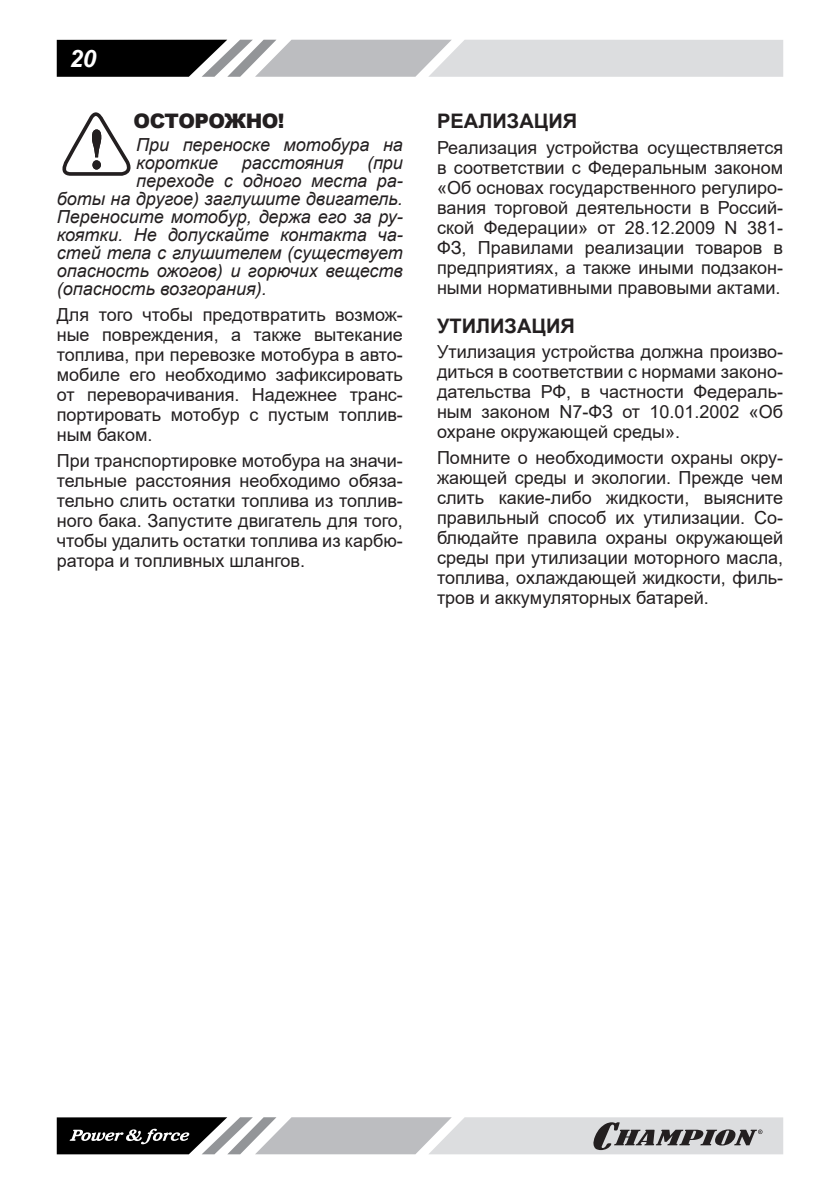
<style>
.page{position:relative;width:840px;height:1191px;background:#fff}
.page>*{position:absolute;margin:0;border:0;box-sizing:border-box;transform-origin:0 0}
.t1{font:italic 700 24px "Arial";color:#fff}
.t2{font:700 20px "Arial";color:#231f20}
.t3{font:900 20px "Arial";letter-spacing:-.03em;color:#231f20}
.t4{font:18px/20px "Arial";color:#231f20;text-align:justify}
.t5{font:italic 18px/18px "Arial";color:#231f20}
</style>
<div class="page">
<svg style="left:57px;top:40px;width:725px;height:37px;background:#a7a8a9"></svg>
<svg style="left:57px;top:1117px;width:725px;height:37px;background:#a1a1a3"></svg>
<svg style="left:62px;top:112px;width:69px;height:64px"></svg>
<h1 class="t1" style="left:70px;top:42px;width:28px">20</h1>
<p class="t3" style="left:133px;top:106px;width:152px">ОСТОРОЖНО!</p>
<p class="t5" style="left:136px;top:136px;width:268px">При переноске мотобура на короткие</p>
<p class="t5" style="left:242px;top:154px;width:103px">расстояния</p>
<p class="t5" style="left:367px;top:154px;width:37px">(при</p>
<p class="t5" style="left:136px;top:172px;width:268px">переходе с одного места ра-</p>
<p class="t5" style="left:57px;top:190px;width:347px">боты на другое) заглушите двигатель.</p>
<p class="t5" style="left:57px;top:208px;width:347px">Переносите мотобур, держа его за ру-</p>
<p class="t5" style="left:57px;top:226px;width:347px">коятки. Не допускайте контакта ча-</p>
<p class="t5" style="left:57px;top:244px;width:347px">стей тела с глушителем (существует</p>
<p class="t5" style="left:57px;top:262px;width:347px">опасность ожогов) и горючих веществ</p>
<p class="t5" style="left:57px;top:280px;width:211px">(опасность возгорания).</p>
<p class="t4" style="left:57px;top:305px;width:347px">Для того чтобы предотвратить возмож&shy;ные повреждения, а также вытекание топлива, при перевозке мотобура в авто&shy;мобиле его необходимо зафиксировать от переворачивания. Надежнее транс&shy;портировать мотобур с пустым топлив&shy;ным баком.</p>
<p class="t4" style="left:57px;top:450px;width:347px">При транспортировке мотобура на значи&shy;тельные расстояния необходимо обяза&shy;тельно слить остатки топлива из топлив&shy;ного бака. Запустите двигатель для того, чтобы удалить остатки топлива из карбю&shy;ратора и топливных шлангов.</p>
<p class="t2" style="left:437px;top:107px;width:142px">РЕАЛИЗАЦИЯ</p>
<p class="t4" style="left:437px;top:137px;width:347px">Реализация устройства осуществляется в соответствии с Федеральным законом «Об основах государственного регулиро&shy;вания торговой деятельности в Россий&shy;ской Федерации» от 28.12.2009 N 381- ФЗ, Правилами реализации товаров в предприятиях, а также иными подзакон&shy;ными нормативными правовыми актами.</p>
<p class="t2" style="left:437px;top:312px;width:139px">УТИЛИЗАЦИЯ</p>
<p class="t4" style="left:437px;top:342px;width:347px">Утилизация устройства должна произво&shy;диться в соответствии с нормами законо&shy;дательства РФ, в частности Федераль&shy;ным законом N7-ФЗ от 10.01.2002 «Об охране окружающей среды».</p>
<p class="t4" style="left:437px;top:448px;width:347px">Помните о необходимости охраны окру&shy;жающей среды и экологии. Прежде чем слить какие-либо жидкости, выясните правильный способ их утилизации. Со&shy;блюдайте правила охраны окружающей среды при утилизации моторного масла, топлива, охлаждающей жидкости, филь&shy;тров и аккумуляторных батарей.</p>
</div>
